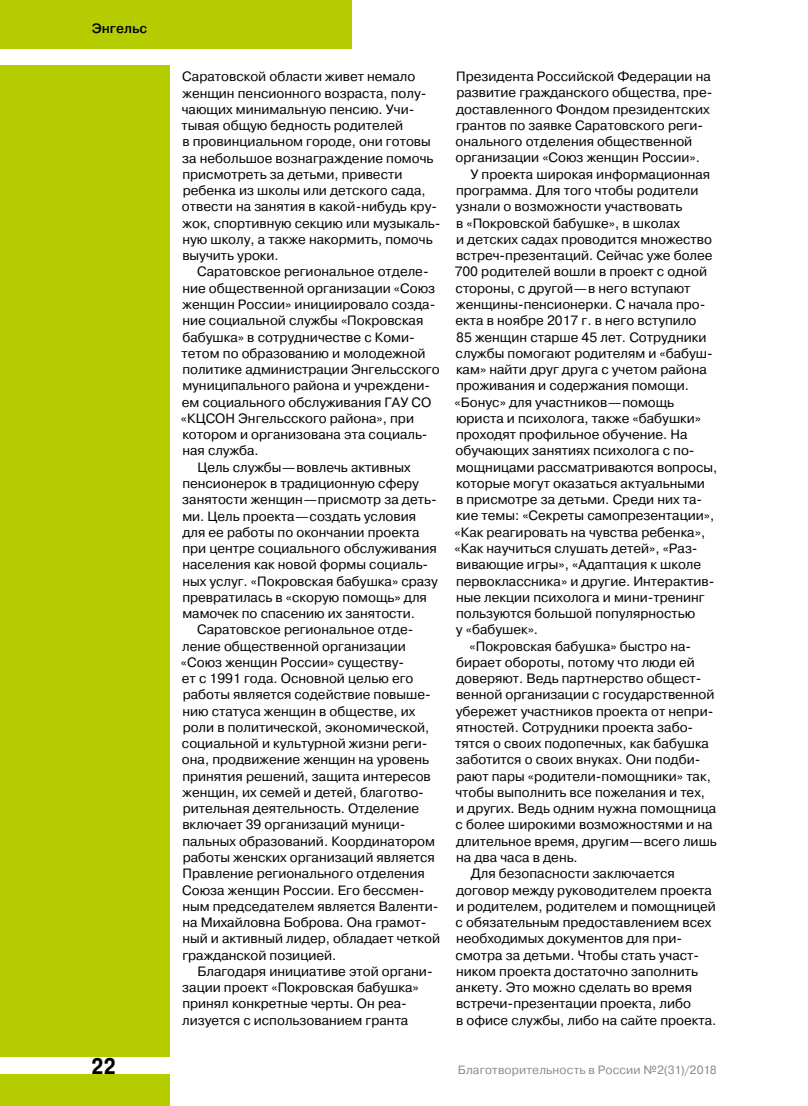
<style>
.page{position:relative;width:808px;height:1106px;background:#fff}
.page>*{position:absolute;margin:0;border:0;box-sizing:border-box;transform-origin:0 0}
.t1{font:700 22.5px "Pragmatica Cond";color:#000}
.t2{font:13.5px/16.2px "Pragmatica";color:#000}
.t3{font:500 13.5px "Pragmatica";color:#000}
.t4{font:12px "Pragmatica";letter-spacing:.015em;color:#8b8b8b}
</style>
<div class="page">
<div style="left:0;top:0;width:352px;height:49px;background:#b4cc00"></div>
<div style="left:0;top:65px;width:169px;height:1041px;background:#b4cc00"></div>
<div style="left:0;top:1057px;width:182px;height:16px;background:#fff"></div>
<p class="t3" style="left:92px;top:19px;width:57px">Энгельс</p>
<h1 class="t1" style="left:91px;top:1052px;width:26px">22</h1>
<p class="t2" style="left:182px;top:69px;width:260px">Саратовской области живет немало женщин пенсионного возраста, полу&shy;чающих минимальную пенсию. Учи&shy;тывая общую бедность родителей<br>в провинциальном городе, они готовы за небольшое вознаграждение помочь присмотреть за детьми, привести ребенка из школы или детского сада, отвести на занятия в какой-нибудь кру&shy;жок, спортивную секцию или музыкаль&shy;ную школу, а также накормить, помочь выучить уроки.</p>
<p class="t2" style="left:197px;top:264px;width:233px">Саратовское региональное отделе-</p>
<p class="t2" style="left:182px;top:280px;width:254px">ние общественной организации «Союз</p>
<p class="t2" style="left:183px;top:296px;width:254px">женщин России» инициировало созда-</p>
<p class="t2" style="left:182px;top:313px;width:243px">ние социальной службы «Покровская</p>
<p class="t2" style="left:182px;top:329px;width:234px">бабушка» в сотрудничестве с Коми-</p>
<p class="t2" style="left:182px;top:345px;width:245px">тетом по образованию и молодежной</p>
<p class="t2" style="left:182px;top:361px;width:259px">политике администрации Энгельсского</p>
<p class="t2" style="left:182px;top:378px;width:249px">муниципального района и учреждени-</p>
<p class="t2" style="left:182px;top:394px;width:251px">ем социального обслуживания ГАУ СО</p>
<p class="t2" style="left:181px;top:410px;width:235px">«КЦСОН Энгельсского района», при</p>
<p class="t2" style="left:182px;top:426px;width:247px">котором и организована эта социаль-</p>
<p class="t2" style="left:182px;top:443px;width:78px">ная служба.</p>
<p class="t2" style="left:197px;top:459px;width:215px">Цель службы—вовлечь активных</p>
<p class="t2" style="left:182px;top:475px;width:238px">пенсионерок в традиционную сферу</p>
<p class="t2" style="left:182px;top:492px;width:256px">занятости женщин—присмотр за деть-</p>
<p class="t2" style="left:182px;top:508px;width:235px">ми. Цель проекта—создать условия</p>
<p class="t2" style="left:182px;top:524px;width:239px">для ее работы по окончании проекта</p>
<p class="t2" style="left:182px;top:540px;width:256px">при центре социального обслуживания</p>
<p class="t2" style="left:182px;top:557px;width:247px">населения как новой формы социаль-</p>
<p class="t2" style="left:182px;top:573px;width:257px">ных услуг. «Покровская бабушка» сразу</p>
<p class="t2" style="left:182px;top:589px;width:246px">превратилась в «скорую помощь» для</p>
<p class="t2" style="left:182px;top:605px;width:234px">мамочек по спасению их занятости.</p>
<p class="t2" style="left:197px;top:622px;width:218px">Саратовское региональное отде-</p>
<p class="t2" style="left:182px;top:638px;width:225px">ление общественной организации</p>
<p class="t2" style="left:181px;top:654px;width:225px">«Союз женщин России» существу-</p>
<p class="t2" style="left:182px;top:670px;width:233px">ет с 1991 года. Основной целью его</p>
<p class="t2" style="left:183px;top:687px;width:250px">работы является содействие повыше-</p>
<p class="t2" style="left:182px;top:703px;width:234px">нию статуса женщин в обществе, их</p>
<p class="t2" style="left:183px;top:719px;width:248px">роли в политической, экономической,</p>
<p class="t2" style="left:182px;top:735px;width:247px">социальной и культурной жизни реги-</p>
<p class="t2" style="left:182px;top:752px;width:249px">она, продвижение женщин на уровень</p>
<p class="t2" style="left:182px;top:768px;width:250px">принятия решений, защита интересов</p>
<p class="t2" style="left:183px;top:784px;width:243px">женщин, их семей и детей, благотво-</p>
<p class="t2" style="left:183px;top:800px;width:238px">рительная деятельность. Отделение</p>
<p class="t2" style="left:182px;top:817px;width:225px">включает 39 организаций муници-</p>
<p class="t2" style="left:182px;top:833px;width:254px">пальных образований. Координатором</p>
<p class="t2" style="left:183px;top:849px;width:254px">работы женских организаций является</p>
<p class="t2" style="left:182px;top:865px;width:244px">Правление регионального отделения</p>
<p class="t2" style="left:182px;top:882px;width:244px">Союза женщин России. Его бессмен-</p>
<p class="t2" style="left:182px;top:898px;width:258px">ным председателем является Валенти-</p>
<p class="t2" style="left:182px;top:914px;width:246px">на Михайловна Боброва. Она грамот-</p>
<p class="t2" style="left:182px;top:930px;width:259px">ный и активный лидер, обладает четкой</p>
<p class="t2" style="left:182px;top:947px;width:155px">гражданской позицией.</p>
<p class="t2" style="left:197px;top:963px;width:237px">Благодаря инициативе этой органи-</p>
<p class="t2" style="left:182px;top:979px;width:238px">зации проект «Покровская бабушка»</p>
<p class="t2" style="left:182px;top:995px;width:226px">принял конкретные черты. Он реа-</p>
<p class="t2" style="left:182px;top:1012px;width:228px">лизуется с использованием гранта</p>
<p class="t2" style="left:456px;top:69px;width:256px">Президента Российской Федерации на</p>
<p class="t2" style="left:456px;top:85px;width:258px">развитие гражданского общества, пре-</p>
<p class="t2" style="left:456px;top:101px;width:255px">доставленного Фондом президентских</p>
<p class="t2" style="left:456px;top:117px;width:249px">грантов по заявке Саратовского реги-</p>
<p class="t2" style="left:456px;top:134px;width:238px">онального отделения общественной</p>
<p class="t2" style="left:456px;top:150px;width:246px">организации «Союз женщин России».</p>
<p class="t2" style="left:470px;top:166px;width:241px">У проекта широкая информационная</p>
<p class="t2" style="left:456px;top:182px;width:244px">программа. Для того чтобы родители</p>
<p class="t2" style="left:456px;top:199px;width:228px">узнали о возможности участвовать</p>
<p class="t2" style="left:456px;top:215px;width:226px">в «Покровской бабушке», в школах</p>
<p class="t2" style="left:456px;top:231px;width:258px">и детских садах проводится множество</p>
<p class="t2" style="left:456px;top:247px;width:258px">встреч-презентаций. Сейчас уже более</p>
<p class="t2" style="left:455px;top:264px;width:254px">700 родителей вошли в проект с одной</p>
<p class="t2" style="left:456px;top:280px;width:236px">стороны, с другой—в него вступают</p>
<p class="t2" style="left:456px;top:296px;width:251px">женщины-пенсионерки. С начала про-</p>
<p class="t2" style="left:456px;top:313px;width:242px">екта в ноябре 2017 г. в него вступило</p>
<p class="t2" style="left:456px;top:329px;width:252px">85 женщин старше 45 лет. Сотрудники</p>
<p class="t2" style="left:456px;top:345px;width:259px">службы помогают родителям и «бабуш-</p>
<p class="t2" style="left:456px;top:362px;width:252px">кам» найти друг друга с учетом района</p>
<p class="t2" style="left:456px;top:378px;width:234px">проживания и содержания помощи.</p>
<p class="t2" style="left:455px;top:394px;width:221px">«Бонус» для участников—помощь</p>
<p class="t2" style="left:456px;top:410px;width:247px">юриста и психолога, также «бабушки»</p>
<p class="t2" style="left:456px;top:427px;width:233px">проходят профильное обучение. На</p>
<p class="t2" style="left:456px;top:443px;width:241px">обучающих занятиях психолога с по-</p>
<p class="t2" style="left:456px;top:459px;width:263px">мощницами рассматриваются вопросы,</p>
<p class="t2" style="left:456px;top:475px;width:250px">которые могут оказаться актуальными</p>
<p class="t2" style="left:456px;top:492px;width:248px">в присмотре за детьми. Среди них та-</p>
<p class="t2" style="left:456px;top:508px;width:260px">кие темы: «Секреты самопрезентации»,</p>
<p class="t2" style="left:455px;top:524px;width:252px">«Как реагировать на чувства ребенка»,</p>
<p class="t2" style="left:455px;top:540px;width:244px">«Как научиться слушать детей», «Раз-</p>
<p class="t2" style="left:456px;top:557px;width:247px">вивающие игры», «Адаптация к школе</p>
<p class="t2" style="left:456px;top:573px;width:260px">первоклассника» и другие. Интерактив-</p>
<p class="t2" style="left:456px;top:589px;width:250px">ные лекции психолога и мини-тренинг</p>
<p class="t2" style="left:456px;top:605px;width:241px">пользуются большой популярностью</p>
<p class="t2" style="left:456px;top:622px;width:84px">у «бабушек».</p>
<p class="t2" style="left:470px;top:638px;width:223px">«Покровская бабушка» быстро на-</p>
<p class="t2" style="left:456px;top:654px;width:240px">бирает обороты, потому что люди ей</p>
<p class="t2" style="left:456px;top:670px;width:247px">доверяют. Ведь партнерство общест-</p>
<p class="t2" style="left:456px;top:687px;width:260px">венной организации с государственной</p>
<p class="t2" style="left:456px;top:703px;width:259px">убережет участников проекта от непри-</p>
<p class="t2" style="left:456px;top:719px;width:239px">ятностей. Сотрудники проекта забо-</p>
<p class="t2" style="left:455px;top:735px;width:255px">тятся о своих подопечных, как бабушка</p>
<p class="t2" style="left:456px;top:752px;width:246px">заботится о своих внуках. Они подби-</p>
<p class="t2" style="left:456px;top:768px;width:256px">рают пары «родители-помощники» так,</p>
<p class="t2" style="left:455px;top:784px;width:251px">чтобы выполнить все пожелания и тех,</p>
<p class="t2" style="left:456px;top:800px;width:262px">и других. Ведь одним нужна помощница</p>
<p class="t2" style="left:456px;top:817px;width:258px">с более широкими возможностями и на</p>
<p class="t2" style="left:456px;top:833px;width:262px">длительное время, другим—всего лишь</p>
<p class="t2" style="left:456px;top:849px;width:123px">на два часа в день.</p>
<p class="t2" style="left:471px;top:866px;width:205px">Для безопасности заключается</p>
<p class="t2" style="left:456px;top:882px;width:257px">договор между руководителем проекта</p>
<p class="t2" style="left:456px;top:898px;width:261px">и родителем, родителем и помощницей</p>
<p class="t2" style="left:456px;top:914px;width:257px">с обязательным предоставлением всех</p>
<p class="t2" style="left:456px;top:931px;width:228px">необходимых документов для при-</p>
<p class="t2" style="left:456px;top:947px;width:245px">смотра за детьми. Чтобы стать участ-</p>
<p class="t2" style="left:456px;top:963px;width:243px">ником проекта достаточно заполнить</p>
<p class="t2" style="left:456px;top:979px;width:238px">анкету. Это можно сделать во время</p>
<p class="t2" style="left:456px;top:996px;width:236px">встречи-презентации проекта, либо</p>
<p class="t2" style="left:456px;top:1012px;width:262px">в офисе службы, либо на сайте проекта.</p>
<p class="t4" style="left:458px;top:1062px;width:260px">Благотворительность в России №2(31)/2018</p>
</div>
